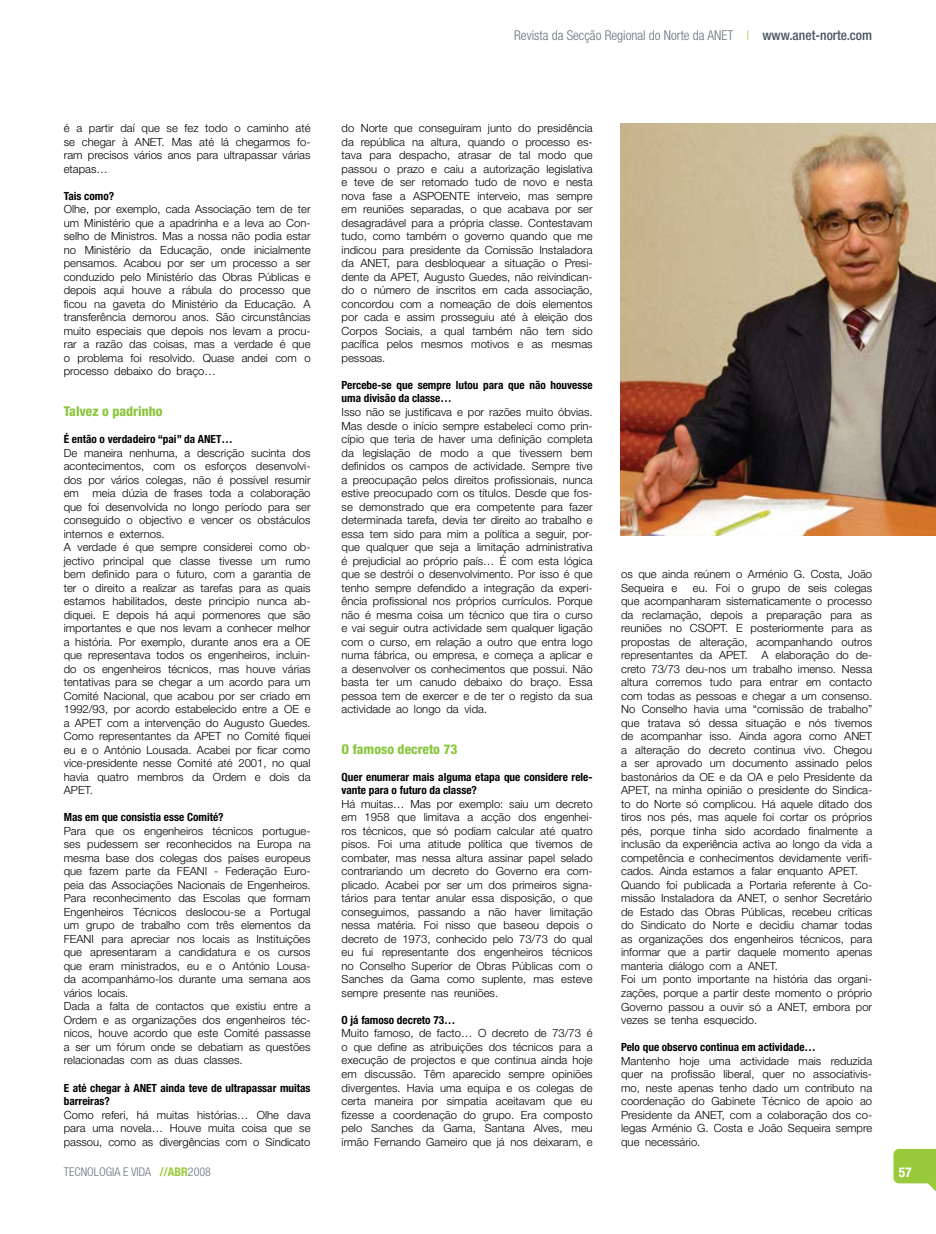
<style>
.page{position:relative;width:936px;height:1234px;background:#fff}
.page>*{position:absolute;margin:0;border:0;box-sizing:border-box;transform-origin:0 0}
.t1{font:300 condensed 13.5px "Helvetica Neue";color:#6a737b}
.t2{font:800 condensed 13.5px "Helvetica Neue";color:#8cc640}
.t3{font:700 condensed 13.5px "Helvetica Neue";color:#fff}
.t4{font:300 condensed 12px "Helvetica Neue";color:#6a737b}
.t5{font:300 11.25px/13.5px "Helvetica Neue";color:#000;text-align:justify}
.t6{font:700 condensed 11.25px/13.5px "Helvetica Neue";color:#000}
.s1{color:#99ca3c}
.s2{font-weight:500;color:#465560}
.s3{font-weight:700;color:#99ca3c}
</style>
<div class="page">
<svg style="left:893px;top:1148px;width:42px;height:43px"></svg>
<img style="left:621px;top:124px;width:314px;height:411px">
<p class="t1" style="left:514px;top:27px;width:359px">Revista da Secção Regional do Norte da ANET <span class="s1">|</span> <span class="s2">www.anet-norte.com</span></p>
<p class="t5" style="left:64px;top:121px;width:248px">é a partir daí que se fez todo o caminho até se chegar à ANET. Mas até lá chegarmos fo&shy;ram precisos vários anos para ultrapassar várias etapas…</p>
<p class="t6" style="left:64px;top:189px;width:52px">Tais como?</p>
<p class="t5" style="left:64px;top:202px;width:248px">Olhe, por exemplo, cada Associação tem de ter um Ministério que a apadrinha e a leva ao Con&shy;selho de Ministros. Mas a nossa não podia estar no Ministério da Educação, onde inicialmente pensamos. Acabou por ser um processo a ser conduzido pelo Ministério das Obras Públicas e depois aqui houve a rábula do processo que ficou na gaveta do Ministério da Educação. A transferência demorou anos. São circunstâncias muito especiais que depois nos levam a procu&shy;rar a razão das coisas, mas a verdade é que o problema foi resolvido. Quase andei com o processo debaixo do braço…</p>
<p class="t2" style="left:64px;top:403px;width:100px">Talvez o padrinho</p>
<p class="t6" style="left:64px;top:432px;width:170px">É então o verdadeiro “pai” da ANET…</p>
<p class="t5" style="left:64px;top:445px;width:248px;text-align:left">De maneira nenhuma, a descrição sucinta dos acontecimentos, com os esforços desenvolvi&shy;dos por vários colegas, não é possível resumir em meia dúzia de frases toda a colaboração que foi desenvolvida no longo período para ser conseguido o objectivo e vencer os obstáculos internos e externos.<br>A verdade é que sempre considerei como ob&shy;jectivo principal que classe tivesse um rumo bem definido para o futuro, com a garantia de ter o direito a realizar as tarefas para as quais estamos habilitados, deste principio nunca ab&shy;diquei. E depois há aqui pormenores que são importantes e que nos levam a conhecer melhor a história. Por exemplo, durante anos era a OE que representava todos os engenheiros, incluin&shy;do os engenheiros técnicos, mas houve várias tentativas para se chegar a um acordo para um Comité Nacional, que acabou por ser criado em 1992/93, por acordo estabelecido entre a OE e a APET com a intervenção do Augusto Guedes.<br>Como representantes da APET no Comité fiquei eu e o António Lousada. Acabei por ficar como vice-presidente nesse Comité até 2001, no qual havia quatro membros da Ordem e dois da APET.</p>
<p class="t6" style="left:64px;top:810px;width:161px">Mas em que consistia esse Comité?</p>
<p class="t5" style="left:64px;top:823px;width:248px;text-align:left">Para que os engenheiros técnicos portugue&shy;ses pudessem ser reconhecidos na Europa na mesma base dos colegas dos países europeus que fazem parte da FEANI - Federação Euro&shy;peia das Associações Nacionais de Engenheiros.<br>Para reconhecimento das Escolas que formam Engenheiros Técnicos deslocou-se a Portugal um grupo de trabalho com três elementos da FEANI para apreciar nos locais as Instituições que apresentaram a candidatura e os cursos que eram ministrados, eu e o António Lousa&shy;da acompanhámo-los durante uma semana aos vários locais.<br>Dada a falta de contactos que existiu entre a Ordem e as organizações dos engenheiros téc&shy;nicos, houve acordo que este Comité passasse a ser um fórum onde se debatiam as questões relacionadas com as duas classes.</p>
<p class="t6" style="left:64px;top:1080px;width:248px">E até chegar à ANET ainda teve de ultrapassar muitas barreiras?</p>
<p class="t5" style="left:64px;top:1107px;width:248px">Como referi, há muitas histórias… Olhe dava para uma novela… Houve muita coisa que se passou, como as divergências com o Sindicato</p>
<p class="t5" style="left:341px;top:121px;width:252px">do Norte que conseguiram junto do presidência da república na altura, quando o processo es&shy;tava para despacho, atrasar de tal modo que passou o prazo e caiu a autorização legislativa e teve de ser retomado tudo de novo e nesta nova fase a ASPOENTE interveio, mas sempre em reuniões separadas, o que acabava por ser desagradável para a própria classe. Contestavam tudo, como também o governo quando que me indicou para presidente da Comissão Instaladora da ANET, para desbloquear a situação o Presi&shy;dente da APET, Augusto Guedes, não reivindican&shy;do o número de inscritos em cada associação, concordou com a nomeação de dois elementos por cada e assim prosseguiu até à eleição dos Corpos Sociais, a qual também não tem sido pacífica pelos mesmos motivos e as mesmas pessoas.</p>
<p class="t6" style="left:341px;top:378px;width:252px">Percebe-se que sempre lutou para que não houvesse uma divisão da classe…</p>
<p class="t5" style="left:341px;top:405px;width:252px">Isso não se justificava e por razões muito óbvias.<br>Mas desde o início sempre estabeleci como prin&shy;cípio que teria de haver uma definição completa da legislação de modo a que tivessem bem definidos os campos de actividade. Sempre tive a preocupação pelos direitos profissionais, nunca estive preocupado com os títulos. Desde que fos&shy;se demonstrado que era competente para fazer determinada tarefa, devia ter direito ao trabalho e essa tem sido para mim a política a seguir, por&shy;que qualquer que seja a limitação administrativa é prejudicial ao próprio país… É com esta lógica que se destrói o desenvolvimento. Por isso é que tenho sempre defendido a integração da experi&shy;ência profissional nos próprios currículos. Porque não é mesma coisa um técnico que tira o curso e vai seguir outra actividade sem qualquer ligação com o curso, em relação a outro que entra logo numa fábrica, ou empresa, e começa a aplicar e a desenvolver os conhecimentos que possui. Não basta ter um canudo debaixo do braço. Essa pessoa tem de exercer e de ter o registo da sua actividade ao longo da vida.</p>
<p class="t2" style="left:341px;top:740px;width:117px">O famoso decreto 73</p>
<p class="t6" style="left:341px;top:769px;width:252px">Quer enumerar mais alguma etapa que considere rele&shy;vante para o futuro da classe?</p>
<p class="t5" style="left:341px;top:796px;width:252px">Há muitas… Mas por exemplo: saiu um decreto em 1958 que limitava a acção dos engenhei&shy;ros técnicos, que só podiam calcular até quatro pisos. Foi uma atitude política que tivemos de combater, mas nessa altura assinar papel selado contrariando um decreto do Governo era com&shy;plicado. Acabei por ser um dos primeiros signa&shy;tários para tentar anular essa disposição, o que conseguimos, passando a não haver limitação nessa matéria. Foi nisso que baseou depois o decreto de 1973, conhecido pelo 73/73 do qual eu fui representante dos engenheiros técnicos no Conselho Superior de Obras Públicas com o Sanches da Gama como suplente, mas esteve sempre presente nas reuniões.</p>
<p class="t6" style="left:341px;top:1012px;width:115px">O já famoso decreto 73…</p>
<p class="t5" style="left:341px;top:1026px;width:252px">Muito famoso, de facto… O decreto de 73/73 é o que define as atribuições dos técnicos para a execução de projectos e que continua ainda hoje em discussão. Têm aparecido sempre opiniões divergentes. Havia uma equipa e os colegas de certa maneira por simpatia aceitavam que eu fizesse a coordenação do grupo. Era composto pelo Sanches da Gama, Santana Alves, meu irmão Fernando Gameiro que já nos deixaram, e</p>
<p class="t5" style="left:621px;top:567px;width:252px">os que ainda reúnem o Arménio G. Costa, João<br>Sequeira e</p>
<p class="t5" style="left:621px;top:580px;width:252px;text-align:left;text-indent:72px">eu. Foi o grupo de seis colegas que acompanharam sistematicamente o processo da reclamação, depois a preparação para as reuniões no CSOPT. E posteriormente para as propostas de alteração, acompanhando outros representantes da APET. A elaboração do de&shy;creto 73/73 deu-nos um trabalho imenso. Nessa altura corremos tudo para entrar em contacto com todas as pessoas e chegar a um consenso.<br>No Conselho havia uma “comissão de trabalho” que tratava só dessa situação e nós tivemos de acompanhar isso. Ainda agora como ANET a alteração do decreto continua vivo. Chegou a ser aprovado um documento assinado pelos bastonários da OE e da OA e pelo Presidente da APET, na minha opinião o presidente do Sindica&shy;to do Norte só complicou. Há aquele ditado dos tiros nos pés, mas aquele foi cortar os próprios pés, porque tinha sido acordado finalmente a inclusão da experiência activa ao longo da vida a competência e conhecimentos devidamente verifi&shy;cados. Ainda estamos a falar enquanto APET.<br>Quando foi publicada a Portaria referente à Co&shy;missão Instaladora da ANET, o senhor Secretário de Estado das Obras Públicas, recebeu críticas do Sindicato do Norte e decidiu chamar todas as organizações dos engenheiros técnicos, para informar que a partir daquele momento apenas manteria diálogo com a ANET.<br>Foi um ponto importante na história das organi&shy;zações, porque a partir deste momento o próprio Governo passou a ouvir só a ANET, embora por vezes se tenha esquecido.</p>
<p class="t6" style="left:621px;top:1039px;width:196px">Pelo que observo continua em actividade…</p>
<p class="t5" style="left:621px;top:1053px;width:252px">Mantenho hoje uma actividade mais reduzida quer na profissão liberal, quer no associativis&shy;mo, neste apenas tenho dado um contributo na coordenação do Gabinete Técnico de apoio ao Presidente da ANET, com a colaboração dos co&shy;legas Arménio G. Costa e João Sequeira sempre que necessário.</p>
<p class="t4" style="left:64px;top:1164px;width:148px">TECNOLOGIA E VIDA <span class="s3">//ABR</span>2008</p>
<p class="t3" style="left:898px;top:1163px;width:14px">57</p>
</div>
